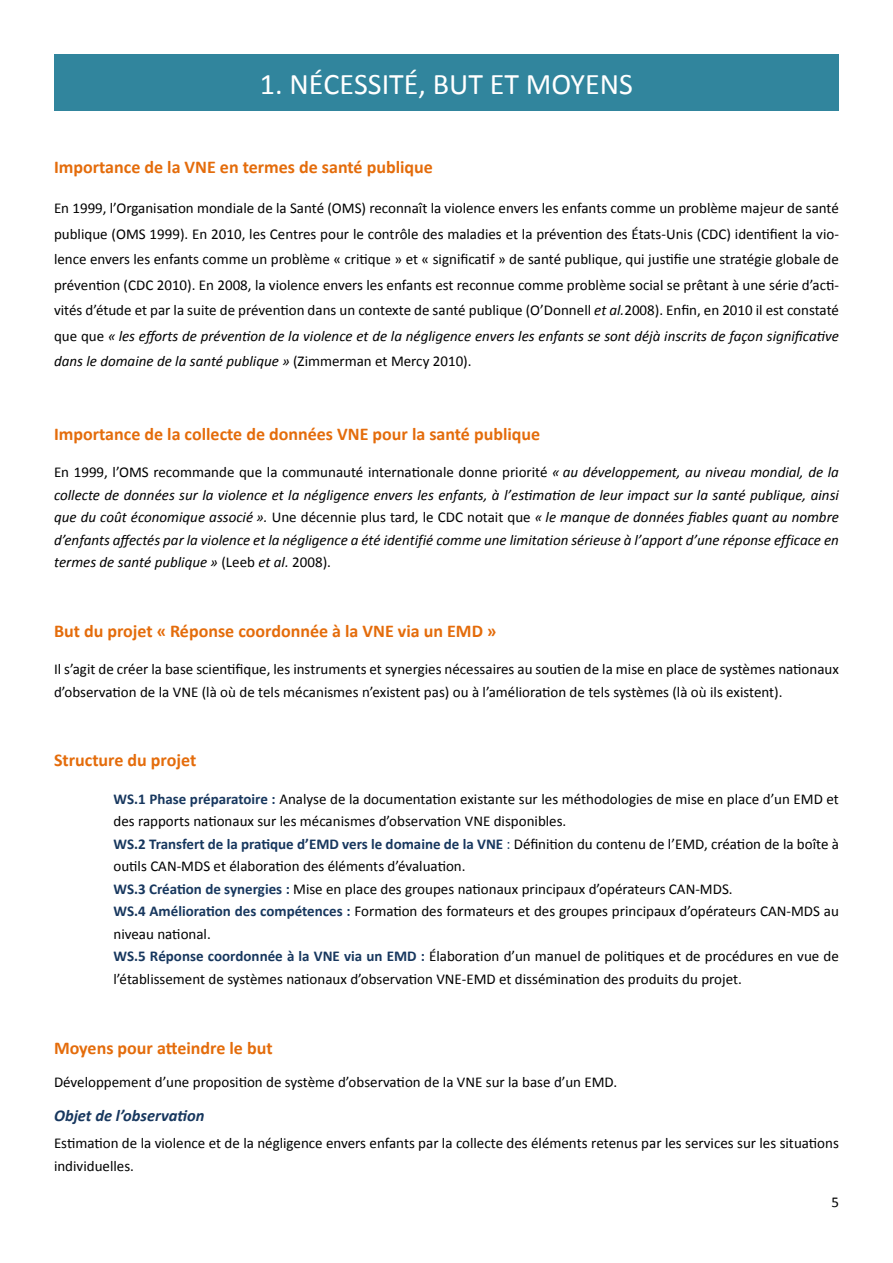
<style>
.page{position:relative;width:893px;height:1263px;background:#fff}
.page>*{position:absolute;margin:0;border:0;box-sizing:border-box;transform-origin:0 0}
.t1{font:30px "Calibri";color:#fff}
.t2{font:700 18px "Calibri";color:#e46c0b}
.t3{font:italic 700 16.5px "Calibri";color:#17375e}
.t4{font:15px/22.5px "Calibri";color:#000}
.t5{font:italic 15px/22.5px "Calibri";color:#000;text-align:justify}
.s1{font-style:italic}
.s2{font-style:normal}
.s3{font-weight:700;color:#17375e}
.s4{color:#17375e}
</style>
<div class="page">
<div style="left:54px;top:54px;width:785px;height:57px;background:#31859d"></div>
<h1 class="t1" style="left:260px;top:65px;width:375px">1. NÉCESSITÉ, BUT ET MOYENS</h1>
<p class="t2" style="left:54px;top:155px;width:380px">Importance de la VNE en termes de santé publique</p>
<p class="t4" style="left:54px;top:196px;width:786px;line-height:25.5px;text-align:justify">En 1999, l’Organisation mondiale de la Santé (OMS) reconnaît la violence envers les enfants comme un problème majeur de santé publique (OMS 1999). En 2010, les Centres pour le contrôle des maladies et la prévention des États-Unis (CDC) identifient la vio&shy;lence envers les enfants comme un problème « critique » et « significatif » de santé publique, qui justifie une stratégie globale de prévention (CDC 2010). En 2008, la violence envers les enfants est reconnue comme problème social se prêtant à une série d’acti&shy;vités d’étude et par la suite de prévention dans un contexte de santé publique (O’Donnell <span class="s1">et al.</span>2008). Enfin, en 2010 il est constaté que que <span class="s1">« les efforts de prévention de la violence et de la négligence envers les enfants se sont déjà inscrits de façon significative dans le domaine de la santé publique »</span> (Zimmerman et Mercy 2010).</p>
<p class="t2" style="left:54px;top:422px;width:488px">Importance de la collecte de données VNE pour la santé publique</p>
<p class="t5" style="left:54px;top:460px;width:786px"><span class="s2">En 1999, l’OMS recommande que la communauté internationale donne priorité</span> « au développement, au niveau mondial, de la collecte de données sur la violence et la négligence envers les enfants, à l’estimation de leur impact sur la santé publique, ainsi que du coût économique associé ». <span class="s2">Une décennie plus tard, le CDC notait que</span> « le manque de données fiables quant au nombre d’enfants affectés par la violence et la négligence a été identifié comme une limitation sérieuse à l’apport d’une réponse efficace en termes de santé publique » <span class="s2">(Leeb</span> et al. <span class="s2">2008).</span></p>
<p class="t2" style="left:54px;top:619px;width:444px">But du projet « Réponse coordonnée à la VNE via un EMD »</p>
<p class="t4" style="left:54px;top:658px;width:786px">Il s’agit de créer la base scientifique, les instruments et synergies nécessaires au soutien de la mise en place de systèmes nationaux d’observation de la VNE (là où de tels mécanismes n’existent pas) ou à l’amélioration de tels systèmes (là où ils existent).</p>
<p class="t2" style="left:54px;top:749px;width:144px">Structure du projet</p>
<p class="t4" style="left:113px;top:788px;width:727px"><span class="s3">WS.1 Phase préparatoire :</span> Analyse de la documentation existante sur les méthodologies de mise en place d’un EMD et des rapports nationaux sur les mécanismes d’observation VNE disponibles.<br><span class="s3">WS.2 Transfert de la pratique d’EMD vers le domaine de la VNE</span> <span class="s4">:</span> Définition du contenu de l’EMD, création de la boîte à outils CAN-MDS et élaboration des éléments d’évaluation.<br><span class="s3">WS.3 Création de synergies :</span> Mise en place des groupes nationaux principaux d’opérateurs CAN-MDS.<br><span class="s3">WS.4 Amélioration des compétences :</span> Formation des formateurs et des groupes principaux d’opérateurs CAN-MDS au niveau national.<br><span class="s3">WS.5 Réponse coordonnée à la VNE via un EMD :</span> Élaboration d’un manuel de politiques et de procédures en vue de l’établissement de systèmes nationaux d’observation VNE-EMD et dissémination des produits du projet.</p>
<p class="t2" style="left:54px;top:1036px;width:220px">Moyens pour atteindre le but</p>
<p class="t4" style="left:54px;top:1070px;width:565px">Développement d’une proposition de système d’observation de la VNE sur la base d’un EMD.</p>
<p class="t3" style="left:54px;top:1105px;width:152px">Objet de l’observation</p>
<p class="t4" style="left:54px;top:1132px;width:786px">Estimation de la violence et de la négligence envers enfants par la collecte des éléments retenus par les services sur les situations individuelles.</p>
<p class="t4" style="left:831px;top:1192px;width:9px">5</p>
</div>
